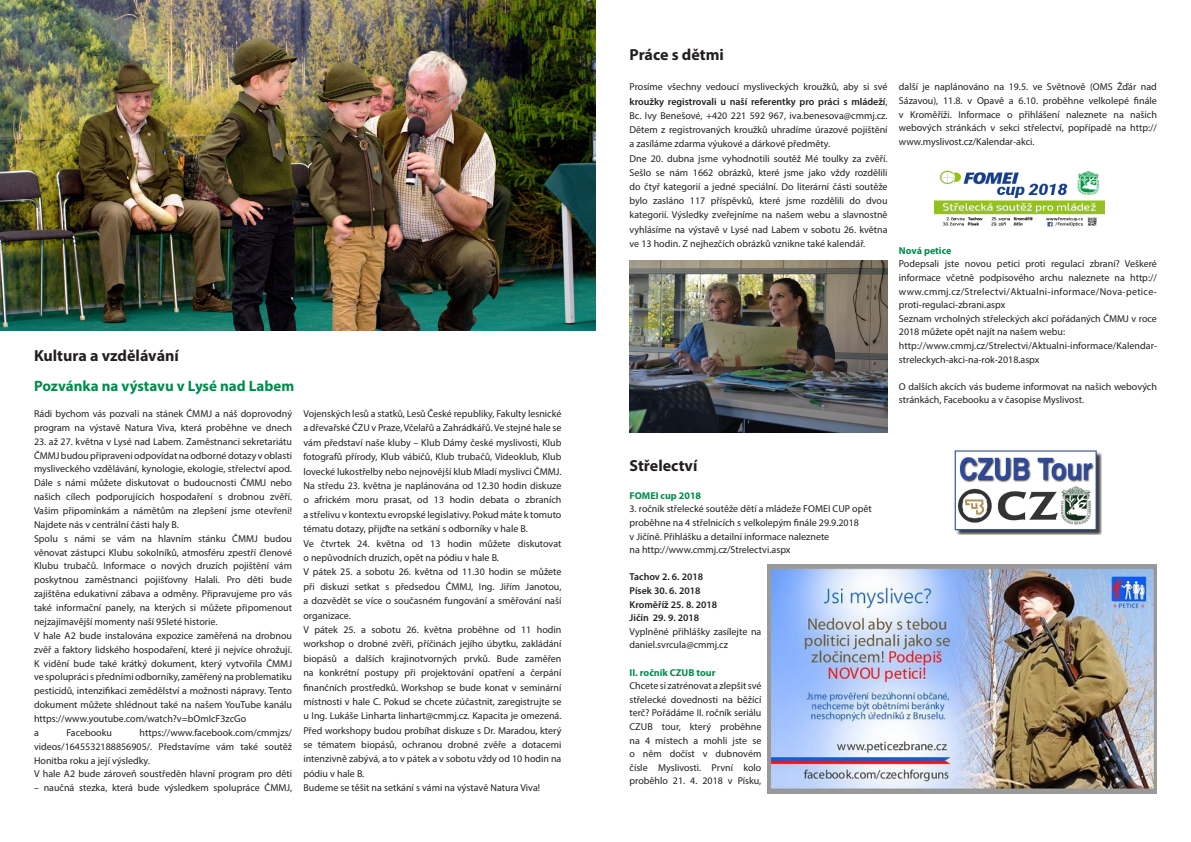
<style>
.page{position:relative;width:1191px;height:842px;background:#fff}
.page>*{position:absolute;margin:0;border:0;box-sizing:border-box;transform-origin:0 0}
.Nadpis_03{font:700 16px "Myriad Pro";color:#231f20}
.Nadpis_04{font:700 15px "Myriad Pro";color:#008b4c}
.Text_zakladni_ucari{font:10px/13.9px "Myriad Pro";color:#231f20;text-align:justify}
.Text_zakladni_ucari-2{font:600 10px "Myriad Pro";color:#231f20}
.Text_zakladni_ucari-3{font:700 10px "Myriad Pro";color:#008b4c}
.s1{font-weight:600}
</style>
<div class="page">
<img style="left:0;top:0;width:595px;height:331px">
<img style="left:629px;top:260px;width:258px;height:172px">
<img style="left:954px;top:450px;width:148px;height:84px">
<img style="left:767px;top:564px;width:390px;height:230px">
<img style="left:934px;top:170px;width:171px;height:57px">
<p class="Nadpis_03" style="left:34px;top:346px;width:146px">Kultura a vzdělávání</p>
<p class="Nadpis_04" style="left:34px;top:376px;width:262px">Pozvánka na výstavu v Lysé nad Labem</p>
<p class="Text_zakladni_ucari" style="left:34px;top:407px;width:259px">Rádi bychom vás pozvali na stánek ČMMJ a náš doprovodný program na výstavě Natura Viva, která proběhne ve dnech</p>
<p class="Text_zakladni_ucari" style="left:34px;top:434px;width:259px">23. až 27. května v Lysé nad Labem. Zaměstnanci sekretariátu ČMMJ budou připraveni odpovídat na odborné dotazy v oblasti mysliveckého vzdělávání, kynologie, ekologie, střelectví apod.<br>Dále s námi můžete diskutovat o budoucnosti ČMMJ nebo našich cílech podporujících hospodaření s drobnou zvěří.<br>Vašim připomínkám a námětům na zlepšení jsme otevřeni!<br>Najdete nás v centrální části haly B.</p>
<p class="Text_zakladni_ucari" style="left:34px;top:531px;width:259px">Spolu s námi se vám na hlavním stánku ČMMJ budou věnovat zástupci Klubu sokolníků, atmosféru zpestří členové Klubu trubačů. Informace o nových druzích pojištění vám poskytnou zaměstnanci pojišťovny Halali. Pro děti bude zajištěna edukativní zábava a odměny. Připravujeme pro vás také informační panely, na kterých si můžete připomenout nejzajímavější momenty naší 95leté historie.</p>
<p class="Text_zakladni_ucari" style="left:34px;top:628px;width:259px">V hale A2 bude instalována expozice zaměřená na drobnou zvěř a faktory lidského hospodaření, které ji nejvíce ohrožují.<br>K vidění bude také krátký dokument, který vytvořila ČMMJ ve spolupráci s předními odborníky, zaměřený na problematiku pesticidů, intenzifikaci zemědělství a možnosti nápravy. Tento dokument můžete shlédnout také na našem YouTube kanálu https://www.youtube.com/watch?v=bOmIcF3zcGo</p>
<p class="Text_zakladni_ucari" style="left:34px;top:725px;width:6px">a</p>
<p class="Text_zakladni_ucari" style="left:66px;top:725px;width:47px">Facebooku</p>
<p class="Text_zakladni_ucari" style="left:34px;top:725px;width:259px;text-indent:106px">https://www.facebook.com/cmmjzs/ videos/1645532188856905/. Představíme vám také soutěž Honitba roku a její výsledky.</p>
<p class="Text_zakladni_ucari" style="left:34px;top:767px;width:259px">V hale A2 bude zároveň soustředěn hlavní program pro děti</p>
<p class="Text_zakladni_ucari" style="left:34px;top:781px;width:259px">– naučná stezka, která bude výsledkem spolupráce ČMMJ,</p>
<p class="Text_zakladni_ucari" style="left:303px;top:406px;width:259px;line-height:14.4px">Vojenských lesů a statků, Lesů České republiky, Fakulty lesnické a dřevařské ČZU v Praze, Včelařů a Zahrádkářů. Ve stejné hale se vám představí naše kluby – Klub Dámy české myslivosti, Klub fotografů přírody, Klub vábičů, Klub trubačů, Videoklub, Klub lovecké lukostřelby nebo nejnovější klub Mladí myslivci ČMMJ.</p>
<p class="Text_zakladni_ucari" style="left:303px;top:478px;width:259px;line-height:14.4px">Na středu 23. května je naplánována od 12.30 hodin diskuze o africkém moru prasat, od 13 hodin debata o zbraních a střelivu v kontextu evropské legislativy. Pokud máte k tomuto tématu dotazy, přijďte na setkání s odborníky v hale B.</p>
<p class="Text_zakladni_ucari" style="left:303px;top:536px;width:259px;line-height:14.4px">Ve čtvrtek 24. května od 13 hodin můžete diskutovat o nepůvodních druzích, opět na pódiu v hale B.</p>
<p class="Text_zakladni_ucari" style="left:303px;top:565px;width:259px;line-height:14.4px">V pátek 25. a sobotu 26. května od 11.30 hodin se můžete při diskuzi setkat s předsedou ČMMJ, Ing. Jiřím Janotou, a dozvědět se více o současném fungování a směřování naší organizace.</p>
<p class="Text_zakladni_ucari" style="left:303px;top:622px;width:259px;line-height:14.4px">V pátek 25. a sobotu 26. května proběhne od 11 hodin workshop o drobné zvěři, příčinách jejího úbytku, zakládání biopásů a dalších krajinotvorných prvků. Bude zaměřen na konkrétní postupy při projektování opatření a čerpání finančních prostředků. Workshop se bude konat v seminární místnosti v hale C. Pokud se chcete zúčastnit, zaregistrujte se u Ing. Lukáše Linharta linhart@cmmj.cz. Kapacita je omezená.<br>Před workshopy budou probíhat diskuze s Dr. Maradou, který se tématem biopásů, ochranou drobné zvěře a dotacemi intenzivně zabývá, a to v pátek a v sobotu vždy od 10 hodin na pódiu v hale B.</p>
<p class="Text_zakladni_ucari" style="left:303px;top:781px;width:238px">Budeme se těšit na setkání s vámi na výstavě Natura Viva!</p>
<p class="Nadpis_03" style="left:629px;top:44px;width:96px">Práce s dětmi</p>
<p class="Text_zakladni_ucari" style="left:629px;top:80px;width:259px;line-height:14.2px">Prosíme všechny vedoucí mysliveckých kroužků, aby si své <span class="s1">kroužky registrovali u naší referentky pro práci s mládeží</span>, Bc. Ivy Benešové, +420 221 592 967, iva.benesova@cmmj.cz.<br>Dětem z registrovaných kroužků uhradíme úrazové pojištění a zasíláme zdarma výukové a dárkové předměty.</p>
<p class="Text_zakladni_ucari" style="left:629px;top:151px;width:259px;line-height:14.2px">Dne 20. dubna jsme vyhodnotili soutěž Mé toulky za zvěří.<br>Sešlo se nám 1662 obrázků, které jsme jako vždy rozdělili do čtyř kategorií a jedné speciální. Do literární části soutěže bylo zasláno 117 příspěvků, které jsme rozdělili do dvou kategorií. Výsledky zveřejníme na našem webu a slavnostně vyhlásíme na výstavě v Lysé nad Labem v sobotu 26. května ve 13 hodin. Z nejhezčích obrázků vznikne také kalendář.</p>
<p class="Text_zakladni_ucari" style="left:899px;top:80px;width:259px;line-height:13.6px">další je naplánováno na 19.5. ve Světnově (OMS Žďár nad Sázavou), 11.8. v Opavě a 6.10. proběhne velkolepé finále v Kroměříži. Informace o přihlášení naleznete na našich webových stránkách v sekci střelectví, popřípadě na http:// www.myslivost.cz/Kalendar-akci.</p>
<p class="Text_zakladni_ucari-3" style="left:899px;top:244px;width:54px">Nová petice</p>
<p class="Text_zakladni_ucari" style="left:899px;top:257px;width:260px;line-height:13.6px">Podepsali jste novou petici proti regulací zbraní? Veškeré informace včetně podpisového archu naleznete na http:// www.cmmj.cz/Strelectvi/Aktualni-informace/Nova-petice&shy;proti-regulaci-zbrani.aspx</p>
<p class="Text_zakladni_ucari" style="left:899px;top:311px;width:259px;line-height:13.6px">Seznam vrcholných střeleckých akcí pořádaných ČMMJ v roce<br>2018 můžete opět najít na našem webu:</p>
<p class="Text_zakladni_ucari" style="left:899px;top:339px;width:260px;line-height:13.6px">http://www.cmmj.cz/Strelectvi/Aktualni-informace/Kalendar&shy;streleckych-akci-na-rok-2018.aspx</p>
<p class="Text_zakladni_ucari" style="left:899px;top:379px;width:259px;line-height:13.6px">O dalších akcích vás budeme informovat na našich webových stránkách, Facebooku a v časopise Myslivost.</p>
<p class="Nadpis_03" style="left:629px;top:455px;width:69px">Střelectví</p>
<p class="Text_zakladni_ucari-3" style="left:629px;top:489px;width:73px">FOMEI cup 2018</p>
<p class="Text_zakladni_ucari" style="left:629px;top:502px;width:244px;line-height:13.6px;text-align:left">3. ročník střelecké soutěže dětí a mládeže FOMEI CUP opět proběhne na 4 střelnicích s velkolepým finále 29.9.2018<br>v Jičíně. Přihlášku a detailní informace naleznete<br>na http://www.cmmj.cz/Strelectvi.aspx</p>
<p class="Text_zakladni_ucari-2" style="left:629px;top:571px;width:75px">Tachov 2. 6. 2018</p>
<p class="Text_zakladni_ucari-2" style="left:629px;top:584px;width:72px">Písek 30. 6. 2018</p>
<p class="Text_zakladni_ucari-2" style="left:629px;top:598px;width:89px">Kroměříž 25. 8. 2018</p>
<p class="Text_zakladni_ucari-2" style="left:629px;top:611px;width:71px">Jičín 29. 9. 2018</p>
<p class="Text_zakladni_ucari" style="left:629px;top:624px;width:133px;line-height:13.6px">Vyplněné přihlášky zasílejte na daniel.svrcula@cmmj.cz</p>
<p class="Text_zakladni_ucari-3" style="left:629px;top:666px;width:88px">II. ročník CZUB tour</p>
<p class="Text_zakladni_ucari" style="left:629px;top:679px;width:133px;line-height:13.6px">Chcete si zatrénovat a zlepšit své střelecké dovednosti na běžící terč? Pořádáme II. ročník seriálu CZUB tour, který proběhne na 4 místech a mohli jste se o něm dočíst v dubnovém čísle Myslivosti. První kolo proběhlo 21. 4. 2018 v Písku,</p>
</div>
